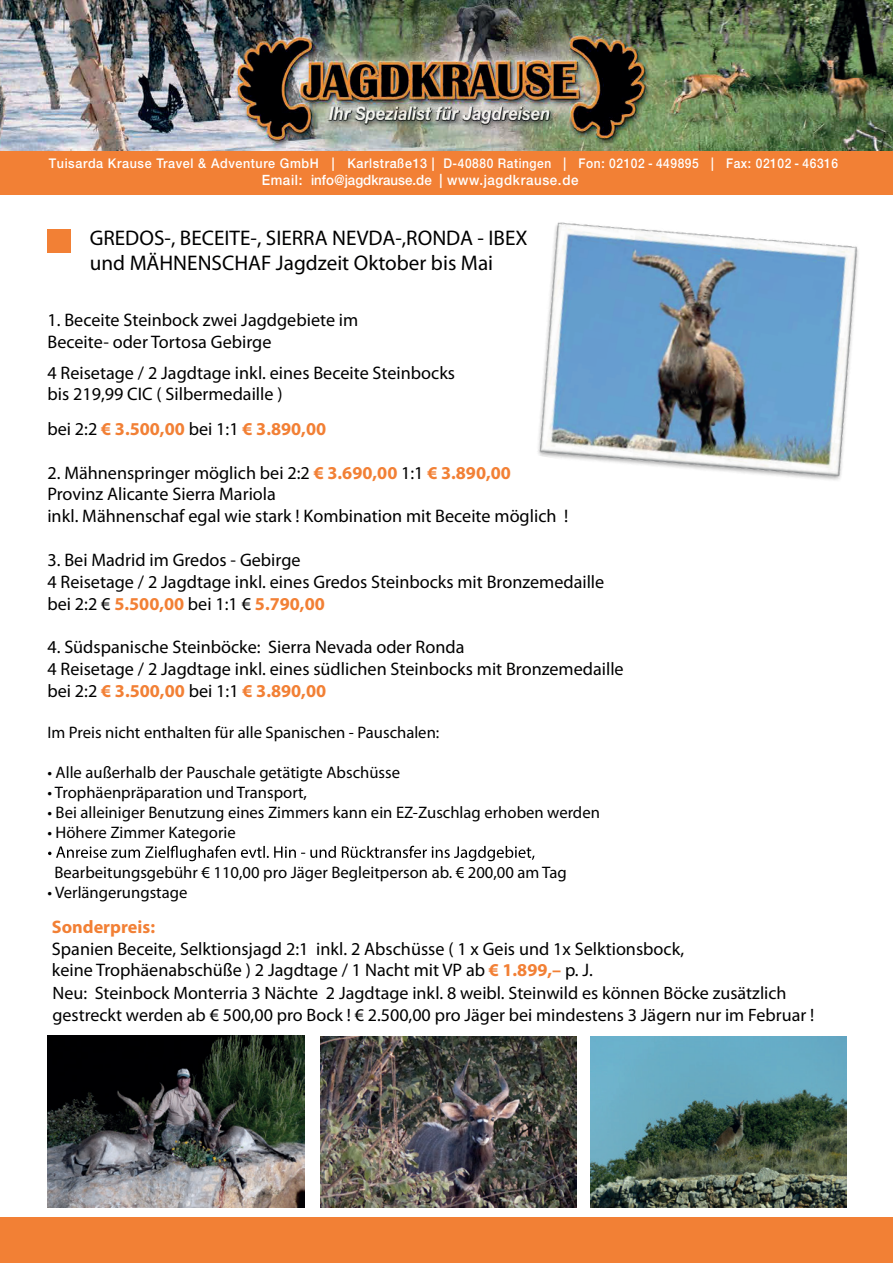
<style>
.page{position:relative;width:893px;height:1263px;background:#fff}
.page>*{position:absolute;margin:0;border:0;box-sizing:border-box;transform-origin:0 0}
.t1{font:21.15px/25.5px "Myriad Pro";color:#000001}
.t2{font:18.15px/21.8px "Myriad Pro";color:#000001}
.t3{font:700 18.15px "Myriad Pro";color:#f28035}
.t4{font:18px/21.5px "Myriad Pro";color:#000001}
.t5{font:16.65px "Myriad Pro";color:#000001}
.t6{font:500 14.25px/21.8px "Helvetica Neue";letter-spacing:.045em;color:#fff;scale:.94 1}
.t7{font:500 13.35px "Helvetica Neue";letter-spacing:.05em;color:#fff;scale:.94 1}
.s1{font-weight:400;color:#000001}
.s2{font-weight:700;color:#f28035}
</style>
<div class="page">
<div style="left:0;top:1218px;width:893px;height:45px;background:#f28035"></div>
<img style="left:0;top:0;width:893px;height:151px">
<img style="left:537px;top:222px;width:321px;height:258px">
<div style="left:0;top:151px;width:893px;height:44px;background:#f28035"></div>
<div style="left:47px;top:230px;width:24px;height:23px;background:#f28035"></div>
<svg style="left:48px;top:846px;width:486px;height:15px"></svg>
<img style="left:47px;top:1035px;width:258px;height:172px">
<img style="left:320px;top:1036px;width:256px;height:171px">
<img style="left:591px;top:1036px;width:256px;height:171px">
<p class="t7" style="left:49px;top:155px;width:841px">Tuisarda Krause Travel &amp; Adventure GmbH | Karlstraße13 | D-40880 Ratingen | Fon: 02102 - 449895 | Fax: 02102 - 46316</p>
<p class="t6" style="left:262px;top:147px;width:339px;text-indent:131px">.<br>Email: info@jagdkrause.de | www.jagdkrause.de</p>
<p class="t1" style="left:90px;top:224px;width:439px">GREDOS-, BECEITE-, SIERRA NEVDA-,RONDA - IBEX und MÄHNENSCHAF Jagdzeit Oktober bis Mai</p>
<p class="t2" style="left:47px;top:309px;width:312px">1. Beceite Steinbock zwei Jagdgebiete im<br>Beceite- oder Tortosa Gebirge</p>
<p class="t2" style="left:47px;top:361px;width:409px">4 Reisetage / 2 Jagdtage inkl. eines Beceite Steinbocks bis 219,99 CIC ( Silbermedaille )</p>
<p class="t3" style="left:47px;top:417px;width:280px"><span class="s1">bei 2:2</span> € 3.500,00 <span class="s1">bei 1:1</span> € 3.890,00</p>
<p class="t2" style="left:47px;top:461px;width:522px">2. Mähnenspringer möglich bei 2:2 <span class="s2">€ 3.690,00</span> 1:1 <span class="s2">€ 3.890,00<br></span>Provinz Alicante Sierra Mariola<br>inkl. Mähnenschaf egal wie stark ! Kombination mit Beceite möglich !</p>
<p class="t2" style="left:47px;top:549px;width:558px">3. Bei Madrid im Gredos - Gebirge<br>4 Reisetage / 2 Jagdtage inkl. eines Gredos Steinbocks mit Bronzemedaille bei 2:2 € <span class="s2">5.500,00</span> bei 1:1 € <span class="s2">5.790,00</span></p>
<p class="t2" style="left:47px;top:636px;width:578px">4. Südspanische Steinböcke: Sierra Nevada oder Ronda<br>4 Reisetage / 2 Jagdtage inkl. eines südlichen Steinbocks mit Bronzemedaille bei 2:2 <span class="s2">€ 3.500,00</span> bei 1:1 <span class="s2">€ 3.890,00</span></p>
<p class="t5" style="left:47px;top:722px;width:393px">Im Preis nicht enthalten für alle Spanischen - Pauschalen:</p>
<p class="t5" style="left:47px;top:762px;width:354px">• Alle außerhalb der Pauschale getätigte Abschüsse</p>
<p class="t5" style="left:47px;top:782px;width:261px">• Trophäenpräparation und Transport,</p>
<p class="t5" style="left:47px;top:802px;width:554px">• Bei alleiniger Benutzung eines Zimmers kann ein EZ-Zuschlag erhoben werden</p>
<p class="t5" style="left:47px;top:822px;width:190px">• Höhere Zimmer Kategorie</p>
<p class="t5" style="left:54px;top:862px;width:514px">Bearbeitungsgebühr € 110,00 pro Jäger Begleitperson ab. € 200,00 am Tag</p>
<p class="t5" style="left:47px;top:882px;width:142px">• Verlängerungstage</p>
<p class="t3" style="left:52px;top:915px;width:105px">Sonderpreis:</p>
<p class="t2" style="left:52px;top:937px;width:634px">Spanien Beceite, Selktionsjagd 2:1 inkl. 2 Abschüsse ( 1 x Geis und 1x Selktionsbock, keine Trophäenabschüße ) 2 Jagdtage / 1 Nacht mit VP ab <span class="s2">€ 1.899,–</span> p. J.</p>
<p class="t4" style="left:52px;top:982px;width:763px">Neu: Steinbock Monterria 3 Nächte 2 Jagdtage inkl. 8 weibl. Steinwild es können Böcke zusätzlich gestreckt werden ab € 500,00 pro Bock ! € 2.500,00 pro Jäger bei mindestens 3 Jägern nur im Februar !</p>
</div>
